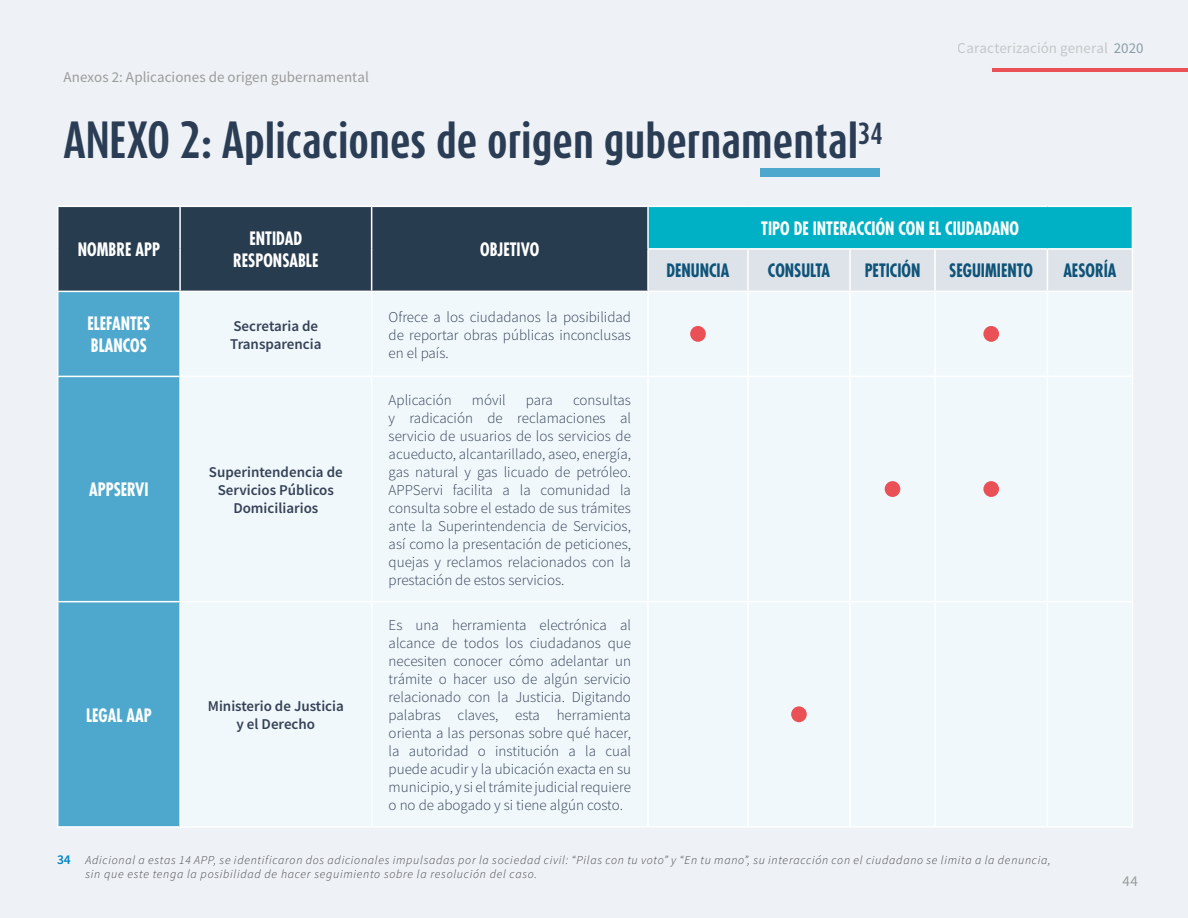
<style>
.page{position:relative;width:1188px;height:918px;background:#eef2f6}
.page>*{position:absolute;margin:0;border:0;box-sizing:border-box;transform-origin:0 0}
.t1{font:700 43.5px "Dax Compact";color:#2a3d55}
.t2{font:700 condensed 18px/21.6px "Futura LT";color:#fff;text-align:center;scale:.91 1}
.t3{font:700 condensed 18px "Futura LT";color:#0e5379;scale:.91 1}
.t4{font:300 15px/18px "Source Sans Pro";color:#354156;text-align:justify}
.t5{font:600 15px/18px "Source Sans Pro";color:#354156;text-align:center}
.t6{font:15px "Source Sans Pro";letter-spacing:.005em;color:#9b9b9b}
.t7{font:italic 300 12px/14.4px "Source Sans Pro";letter-spacing:.06em;color:#414042}
.s1{color:#2a4954}
.s2{font-weight:600;font-style:normal;font-size:13.5px;color:#0083c4}
</style>
<div class="page">
<hr style="left:993px;top:68px;width:195px;height:3px;background:#e95157">
<div style="left:58px;top:207px;width:589px;height:84px;background:#283c4f"></div>
<div style="left:648px;top:206px;width:484px;height:43px;background:#00b1c5"></div>
<div style="left:649px;top:250px;width:482px;height:40px;background:#dde3e8"></div>
<div style="left:58px;top:292px;width:121px;height:534px;background:#4ea8ce"></div>
<hr style="left:57px;top:206px;width:123px;height:1px;background:#fff">
<hr style="left:57px;top:207px;width:1px;height:42px;background:#fff">
<hr style="left:180px;top:206px;width:192px;height:1px;background:#fff">
<hr style="left:372px;top:206px;width:276px;height:1px;background:#fff">
<hr style="left:57px;top:249px;width:1px;height:42px;background:#fff">
<hr style="left:179px;top:207px;width:2px;height:42px;background:#fff">
<hr style="left:371px;top:207px;width:1px;height:42px;background:#fff">
<hr style="left:179px;top:249px;width:2px;height:42px;background:#fff">
<hr style="left:371px;top:249px;width:1px;height:42px;background:#fff">
<hr style="left:648px;top:206px;width:100px;height:1px;background:#fff">
<hr style="left:748px;top:206px;width:102px;height:1px;background:#fff">
<hr style="left:850px;top:206px;width:85px;height:1px;background:#fff">
<hr style="left:935px;top:206px;width:112px;height:1px;background:#fff">
<hr style="left:1047px;top:206px;width:86px;height:1px;background:#fff">
<hr style="left:1132px;top:207px;width:1px;height:41px;background:#fff">
<hr style="left:647px;top:207px;width:2px;height:41px;background:#fff">
<hr style="left:647px;top:248px;width:101px;height:2px;background:#fff">
<hr style="left:647px;top:250px;width:2px;height:41px;background:#fff">
<hr style="left:748px;top:248px;width:102px;height:2px;background:#fff">
<hr style="left:747px;top:250px;width:2px;height:41px;background:#fff">
<hr style="left:850px;top:248px;width:85px;height:2px;background:#fff">
<hr style="left:849px;top:250px;width:2px;height:41px;background:#fff">
<hr style="left:935px;top:248px;width:112px;height:2px;background:#fff">
<hr style="left:934px;top:250px;width:2px;height:41px;background:#fff">
<hr style="left:1047px;top:248px;width:86px;height:2px;background:#fff">
<hr style="left:1047px;top:250px;width:1px;height:41px;background:#fff">
<hr style="left:1132px;top:250px;width:1px;height:41px;background:#fff">
<hr style="left:57px;top:291px;width:123px;height:1px;background:#fff">
<hr style="left:57px;top:292px;width:1px;height:84px;background:#fff">
<hr style="left:180px;top:291px;width:192px;height:1px;background:#fff">
<hr style="left:372px;top:291px;width:276px;height:1px;background:#fff">
<hr style="left:371px;top:292px;width:1px;height:84px;background:#fff">
<hr style="left:648px;top:291px;width:100px;height:1px;background:#fff">
<hr style="left:647px;top:292px;width:2px;height:84px;background:#fff">
<hr style="left:748px;top:291px;width:102px;height:1px;background:#fff">
<hr style="left:747px;top:292px;width:2px;height:84px;background:#fff">
<hr style="left:850px;top:291px;width:85px;height:1px;background:#fff">
<hr style="left:849px;top:292px;width:2px;height:84px;background:#fff">
<hr style="left:935px;top:291px;width:112px;height:1px;background:#fff">
<hr style="left:934px;top:292px;width:2px;height:84px;background:#fff">
<hr style="left:1047px;top:291px;width:86px;height:1px;background:#fff">
<hr style="left:1047px;top:292px;width:1px;height:84px;background:#fff">
<hr style="left:1132px;top:292px;width:1px;height:84px;background:#fff">
<hr style="left:57px;top:376px;width:122px;height:1px;background:#fff">
<hr style="left:57px;top:377px;width:1px;height:224px;background:#fff">
<hr style="left:371px;top:377px;width:1px;height:224px;background:#fff">
<hr style="left:647px;top:377px;width:2px;height:224px;background:#fff">
<hr style="left:747px;top:377px;width:2px;height:224px;background:#fff">
<hr style="left:849px;top:377px;width:2px;height:224px;background:#fff">
<hr style="left:934px;top:377px;width:2px;height:224px;background:#fff">
<hr style="left:1047px;top:377px;width:1px;height:224px;background:#fff">
<hr style="left:1132px;top:376px;width:1px;height:226px;background:#fff">
<hr style="left:57px;top:601px;width:122px;height:1px;background:#fff">
<hr style="left:57px;top:602px;width:1px;height:224px;background:#fff">
<hr style="left:371px;top:602px;width:1px;height:224px;background:#fff">
<hr style="left:647px;top:602px;width:2px;height:224px;background:#fff">
<hr style="left:747px;top:602px;width:2px;height:224px;background:#fff">
<hr style="left:849px;top:602px;width:2px;height:224px;background:#fff">
<hr style="left:934px;top:602px;width:2px;height:224px;background:#fff">
<hr style="left:1047px;top:602px;width:1px;height:224px;background:#fff">
<hr style="left:1132px;top:602px;width:1px;height:224px;background:#fff">
<hr style="left:57px;top:826px;width:122px;height:2px;background:#fff">
<hr style="left:179px;top:292px;width:2px;height:84px;background:#fff">
<hr style="left:179px;top:376px;width:193px;height:1px;background:#fff">
<hr style="left:179px;top:377px;width:2px;height:224px;background:#fff">
<hr style="left:372px;top:376px;width:276px;height:1px;background:#fff">
<hr style="left:648px;top:376px;width:100px;height:1px;background:#fff">
<hr style="left:748px;top:376px;width:102px;height:1px;background:#fff">
<hr style="left:850px;top:376px;width:85px;height:1px;background:#fff">
<hr style="left:935px;top:376px;width:112px;height:1px;background:#fff">
<hr style="left:1047px;top:376px;width:85px;height:1px;background:#fff">
<hr style="left:179px;top:601px;width:193px;height:1px;background:#fff">
<hr style="left:179px;top:602px;width:2px;height:224px;background:#fff">
<hr style="left:372px;top:601px;width:276px;height:1px;background:#fff">
<hr style="left:648px;top:601px;width:100px;height:1px;background:#fff">
<hr style="left:748px;top:601px;width:102px;height:1px;background:#fff">
<hr style="left:850px;top:601px;width:85px;height:1px;background:#fff">
<hr style="left:935px;top:601px;width:112px;height:1px;background:#fff">
<hr style="left:1047px;top:601px;width:85px;height:1px;background:#fff">
<hr style="left:179px;top:826px;width:193px;height:2px;background:#fff">
<hr style="left:372px;top:826px;width:276px;height:2px;background:#fff">
<hr style="left:648px;top:826px;width:100px;height:2px;background:#fff">
<hr style="left:748px;top:826px;width:102px;height:2px;background:#fff">
<hr style="left:850px;top:826px;width:85px;height:2px;background:#fff">
<hr style="left:935px;top:826px;width:112px;height:2px;background:#fff">
<hr style="left:1047px;top:826px;width:86px;height:2px;background:#fff">
<div style="left:690px;top:326px;width:16px;height:16px;background:#e95157;border-radius:50%"></div>
<div style="left:983px;top:326px;width:16px;height:16px;background:#e95157;border-radius:50%"></div>
<div style="left:885px;top:481px;width:15px;height:16px;background:#e95157;border-radius:50%"></div>
<div style="left:983px;top:481px;width:16px;height:16px;background:#e95157;border-radius:50%"></div>
<div style="left:791px;top:706px;width:16px;height:16px;background:#e95157;border-radius:50%"></div>
<div style="left:761px;top:169px;width:119px;height:8px;background:#4ea8ce"></div>
<p class="t6" style="left:63px;top:68px;width:307px">Anexos 2: Aplicaciones de origen gubernamental</p>
<h1 class="t1" style="left:63px;top:112px;width:821px">ANEXO 2: Aplicaciones de origen gubernamental<sup>34</sup></h1>
<p class="t6" style="left:958px;top:38px;width:187px">Caracterización general <span class="s1">2020</span></p>
<p class="t2" style="left:78px;top:239px;width:92px">NOMBRE APP</p>
<p class="t2" style="left:233px;top:228px;width:95px">ENTIDAD<br>RESPONSABLE</p>
<p class="t2" style="left:480px;top:239px;width:66px">OBJETIVO</p>
<p class="t2" style="left:87px;top:313px;width:71px;text-align:left">ELEFANTES<br>BLANCOS</p>
<p class="t5" style="left:230px;top:316px;width:93px;text-align:left">Secretaria de<br>Transparencia</p>
<p class="t4" style="left:389px;top:308px;width:244px">Ofrece a los ciudadanos la posibilidad de reportar obras públicas inconclusas en el país.</p>
<p class="t2" style="left:89px;top:479px;width:67px">APPSERVI</p>
<p class="t5" style="left:209px;top:463px;width:135px">Superintendencia de<br>Servicios Públicos<br>Domiciliarios</p>
<p class="t2" style="left:86px;top:704px;width:74px">LEGAL AAP</p>
<p class="t5" style="left:208px;top:697px;width:138px">Ministerio de Justicia y el Derecho</p>
<p class="t4" style="left:389px;top:391px;width:65px">Aplicación</p>
<p class="t4" style="left:472px;top:391px;width:35px">móvil</p>
<p class="t4" style="left:526px;top:391px;width:29px">para</p>
<p class="t4" style="left:389px;top:391px;width:244px;text-indent:184px">consultas y radicación de reclamaciones al servicio de usuarios de los servicios de acueducto, alcantarillado, aseo, energía, gas natural y gas licuado de petróleo.<br>APPServi facilita a la comunidad la consulta sobre el estado de sus trámites ante la Superintendencia de Servicios, así como la presentación de peticiones, quejas y reclamos relacionados con la prestación de estos servicios.</p>
<p class="t4" style="left:389px;top:616px;width:244px">Es una herramienta electrónica al alcance de todos los ciudadanos que necesiten conocer cómo adelantar un trámite o hacer uso de algún servicio relacionado con la Justicia. Digitando palabras claves, esta herramienta orienta a las personas sobre qué hacer, la autoridad o institución a la cual puede acudir y la ubicación exacta en su municipio, y si el trámite judicial requiere o no de abogado y si tiene algún costo.</p>
<p class="t2" style="left:761px;top:217px;width:285px">TIPO DE INTERACCIÓN CON EL CIUDADANO</p>
<p class="t3" style="left:667px;top:259px;width:71px">DENUNCIA</p>
<p class="t3" style="left:768px;top:259px;width:70px">CONSULTA</p>
<p class="t3" style="left:865px;top:259px;width:63px">PETICIÓN</p>
<p class="t3" style="left:949px;top:259px;width:94px">SEGUIMIENTO</p>
<p class="t3" style="left:1063px;top:259px;width:60px">AESORÍA</p>
<p class="t7" style="left:86px;top:853px;width:967px;text-indent:-28px"><span class="s2">34</span> Adicional a estas 14 APP, se identificaron dos adicionales impulsadas por la sociedad civil: “Pilas con tu voto” y “En tu mano”, su interacción con el ciudadano se limita a la denuncia, sin que este tenga la posibilidad de hacer seguimiento sobre la resolución del caso.</p>
<p class="t6" style="left:1123px;top:871px;width:17px">44</p>
</div>
